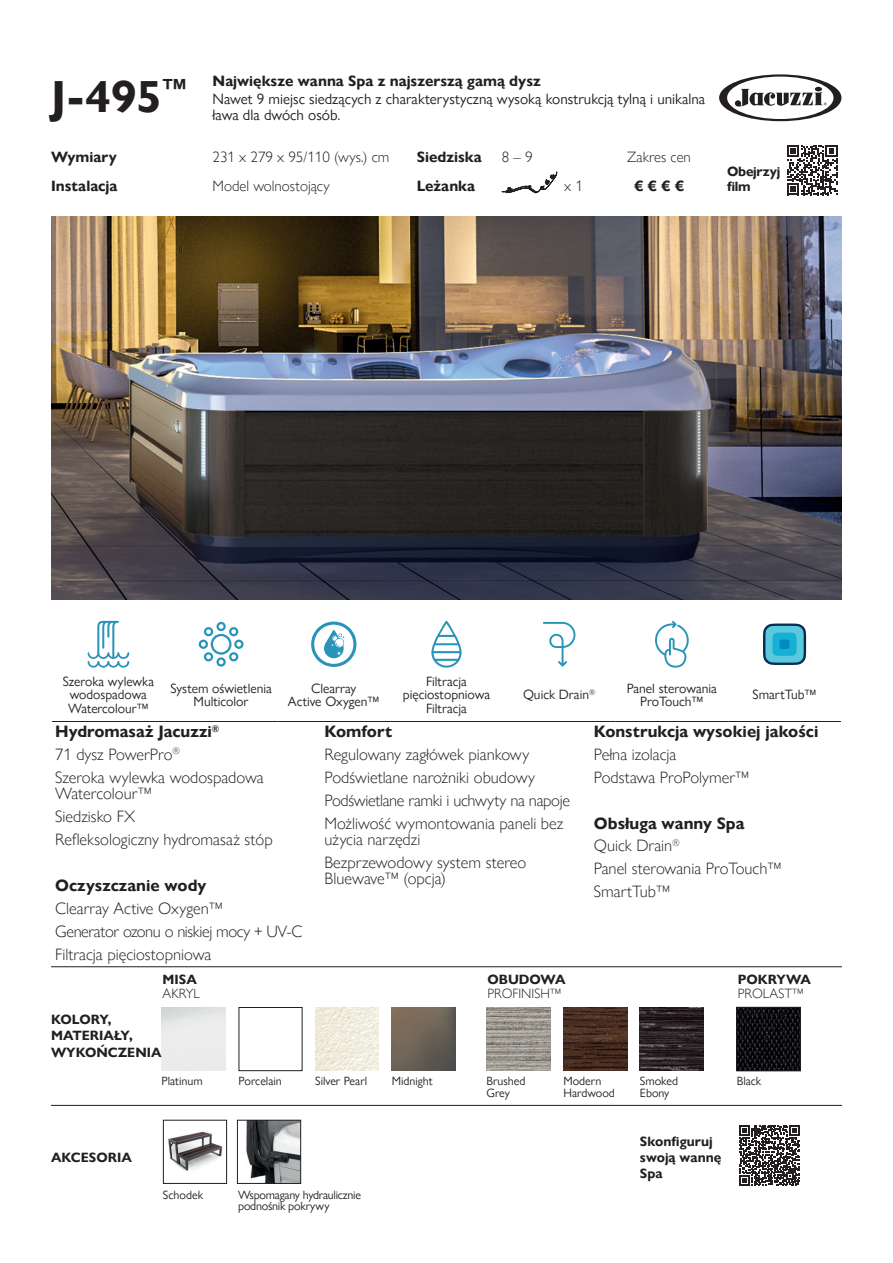
<style>
.page{position:relative;width:893px;height:1263px;background:#fff}
.page>*{position:absolute;margin:0;border:0;box-sizing:border-box;transform-origin:0 0}
.t1{font:700 45px "Gill Sans Nova";color:#231f20}
.t2{font:300 16.5px/16.5px "Gill Sans Nova";color:#231f20}
.t3{font:700 16.5px "Gill Sans Nova";color:#231f20}
.t4{font:300 16.5px "Gill Sans Nova";letter-spacing:-.02em;color:#231f20}
.t5{font:300 16.5px "Gill Sans Nova";letter-spacing:-.025em;color:#231f20}
.t6{font:15px/15.8px "Gill Sans Nova";color:#231f20}
.t7{font:700 15px "Gill Sans Nova";color:#231f20}
.t8{font:300 15px "Gill Sans Nova";color:#231f20}
.t9{font:13.5px/13.5px "Gill Sans Nova";color:#231f20;text-align:center}
.t10{font:700 13.5px/16.2px "Gill Sans Nova";color:#231f20}
.t11{font:300 13.5px "Gill Sans Nova";color:#231f20}
.t12{font:700 13.5px "Gill Sans Nova";letter-spacing:-.02em;color:#231f20}
.t13{font:12px/12px "Gill Sans Nova";color:#231f20}
.t14{font:12px/11.2px "Gill Sans Nova";letter-spacing:-.02em;color:#231f20}
</style>
<div class="page">
<hr style="left:51px;top:1105px;width:791px;height:1px;background:#231f20">
<hr style="left:51px;top:966px;width:791px;height:1px;background:#231f20">
<img style="left:51px;top:217px;width:791px;height:383px">
<img style="left:168px;top:1131px;width:55px;height:40px">
<div style="left:163px;top:1120px;width:64px;height:63px;border:1px solid #231f20"></div>
<img style="left:246px;top:1122px;width:53px;height:59px">
<div style="left:237px;top:1120px;width:64px;height:63px;border:1px solid #231f20"></div>
<div style="left:239px;top:1007px;width:63px;height:64px;border:1px solid #231f20"></div>
<img style="left:315px;top:1007px;width:64px;height:64px">
<img style="left:392px;top:1007px;width:63px;height:64px">
<img style="left:563px;top:1007px;width:64px;height:64px">
<img style="left:640px;top:1007px;width:64px;height:64px">
<img style="left:486px;top:1007px;width:64px;height:64px">
<img style="left:739px;top:1009px;width:59px;height:60px">
<div style="left:737px;top:1007px;width:63px;height:64px;border:1px solid #231f20"></div>
<hr style="left:52px;top:721px;width:113px;height:1px;background:#231f20">
<hr style="left:165px;top:721px;width:112px;height:1px;background:#231f20">
<hr style="left:277px;top:721px;width:113px;height:1px;background:#231f20">
<hr style="left:390px;top:721px;width:113px;height:1px;background:#231f20">
<hr style="left:503px;top:721px;width:112px;height:1px;background:#231f20">
<hr style="left:615px;top:721px;width:113px;height:1px;background:#231f20">
<hr style="left:728px;top:721px;width:113px;height:1px;background:#231f20">
<svg style="left:88px;top:621px;width:41px;height:47px"></svg>
<svg style="left:198px;top:621px;width:46px;height:46px"></svg>
<svg style="left:311px;top:621px;width:45px;height:46px"></svg>
<svg style="left:431px;top:621px;width:31px;height:47px"></svg>
<svg style="left:543px;top:622px;width:32px;height:44px"></svg>
<svg style="left:655px;top:621px;width:34px;height:47px"></svg>
<svg style="left:763px;top:623px;width:43px;height:42px;background:#3fa5c1"></svg>
<svg style="left:719px;top:74px;width:122px;height:47px"></svg>
<svg style="left:502px;top:172px;width:55px;height:21px"></svg>
<svg style="left:787px;top:145px;width:50px;height:50px"></svg>
<svg style="left:739px;top:1125px;width:61px;height:61px"></svg>
<p class="t1" style="left:51px;top:69px;width:138px">J-495<sup>™</sup></p>
<p class="t7" style="left:213px;top:72px;width:330px">Największe wanna Spa z najszerszą gamą dysz</p>
<p class="t6" style="left:213px;top:91px;width:494px">Nawet 9 miejsc siedzących z charakterystyczną wysoką konstrukcją tylną i unikalna ława dla dwóch osób.</p>
<p class="t7" style="left:51px;top:147px;width:67px">Wymiary</p>
<p class="t8" style="left:213px;top:147px;width:178px">231 x 279 x 95/110 (wys.) cm</p>
<p class="t7" style="left:417px;top:147px;width:67px">Siedziska</p>
<p class="t8" style="left:502px;top:147px;width:32px">8 – 9</p>
<p class="t8" style="left:627px;top:147px;width:65px">Zakres cen</p>
<p class="t12" style="left:727px;top:163px;width:55px">Obejrzyj</p>
<p class="t7" style="left:51px;top:177px;width:68px">Instalacja</p>
<p class="t8" style="left:213px;top:177px;width:119px">Model wolnostojący</p>
<p class="t7" style="left:417px;top:177px;width:60px">Leżanka</p>
<p class="t10" style="left:727px;top:179px;width:25px">film</p>
<p class="t8" style="left:564px;top:177px;width:20px">x 1</p>
<p class="t7" style="left:634px;top:177px;width:52px">€ € € €</p>
<p class="t9" style="left:63px;top:674px;width:93px">Szeroka wylewka wodospadowa<br>Watercolour™</p>
<p class="t9" style="left:170px;top:681px;width:103px">System oświetlenia<br>Multicolor</p>
<p class="t9" style="left:311px;top:681px;width:47px">Clearray</p>
<p class="t9" style="left:288px;top:695px;width:93px">Active Oxygen™</p>
<p class="t9" style="left:403px;top:674px;width:89px">Filtracja pięciostopniowa</p>
<p class="t9" style="left:426px;top:701px;width:42px">Filtracja</p>
<p class="t9" style="left:523px;top:688px;width:74px">Quick Drain<sup>®</sup></p>
<p class="t9" style="left:627px;top:681px;width:92px">Panel sterowania</p>
<p class="t9" style="left:640px;top:695px;width:65px">ProTouch™</p>
<p class="t9" style="left:752px;top:688px;width:66px">SmartTub™</p>
<p class="t3" style="left:55px;top:721px;width:166px">Hydromasaż Jacuzzi<sup>®</sup></p>
<p class="t2" style="left:55px;top:746px;width:126px">71 dysz PowerPro<sup>®</sup></p>
<p class="t2" style="left:55px;top:769px;width:210px">Szeroka wylewka wodospadowa<br>Watercolour™</p>
<p class="t2" style="left:55px;top:808px;width:82px">Siedzisko FX</p>
<p class="t2" style="left:55px;top:831px;width:219px">Refleksologiczny hydromasaż stóp</p>
<p class="t3" style="left:55px;top:875px;width:153px">Oczyszczanie wody</p>
<p class="t2" style="left:55px;top:900px;width:169px">Clearray Active Oxygen™</p>
<p class="t5" style="left:55px;top:921px;width:249px">Generator ozonu o niskiej mocy + UV-C</p>
<p class="t2" style="left:55px;top:945px;width:158px">Filtracja pięciostopniowa</p>
<p class="t10" style="left:163px;top:971px;width:36px">MISA</p>
<p class="t11" style="left:163px;top:985px;width:39px">AKRYL</p>
<p class="t10" style="left:51px;top:1011px;width:112px">KOLORY,<br>MATERIAŁY,<br>WYKOŃCZENIA</p>
<p class="t3" style="left:325px;top:721px;width:69px">Komfort</p>
<p class="t2" style="left:325px;top:746px;width:206px">Regulowany zagłówek piankowy</p>
<p class="t2" style="left:325px;top:769px;width:212px">Podświetlane narożniki obudowy</p>
<p class="t4" style="left:325px;top:790px;width:247px">Podświetlane ramki i uchwyty na napoje</p>
<p class="t2" style="left:325px;top:814px;width:240px">Możliwość wymontowania paneli bez użycia narzędzi</p>
<p class="t2" style="left:325px;top:854px;width:203px">Bezprzewodowy system stereo<br>Bluewave™ (opcja)</p>
<p class="t10" style="left:487px;top:971px;width:80px">OBUDOWA</p>
<p class="t11" style="left:487px;top:985px;width:76px">PROFINISH™</p>
<p class="t3" style="left:594px;top:721px;width:226px">Konstrukcja wysokiej jakości</p>
<p class="t2" style="left:594px;top:746px;width:84px">Pełna izolacja</p>
<p class="t2" style="left:594px;top:769px;width:157px">Podstawa ProPolymer™</p>
<p class="t3" style="left:594px;top:813px;width:152px">Obsługa wanny Spa</p>
<p class="t2" style="left:594px;top:837px;width:88px">Quick Drain<sup>®</sup></p>
<p class="t2" style="left:594px;top:860px;width:189px">Panel sterowania ProTouch™</p>
<p class="t2" style="left:594px;top:883px;width:78px">SmartTub™</p>
<p class="t10" style="left:738px;top:971px;width:75px">POKRYWA</p>
<p class="t11" style="left:738px;top:985px;width:68px">PROLAST™</p>
<p class="t10" style="left:51px;top:1149px;width:82px">AKCESORIA</p>
<p class="t13" style="left:162px;top:1075px;width:43px">Platinum</p>
<p class="t13" style="left:239px;top:1075px;width:45px">Porcelain</p>
<p class="t13" style="left:315px;top:1075px;width:54px">Silver Pearl</p>
<p class="t13" style="left:392px;top:1075px;width:42px">Midnight</p>
<p class="t13" style="left:486px;top:1075px;width:41px">Brushed<br>Grey</p>
<p class="t13" style="left:563px;top:1075px;width:39px">Modern</p>
<p class="t13" style="left:563px;top:1087px;width:53px">Hardwood</p>
<p class="t13" style="left:163px;top:1188px;width:42px">Schodek</p>
<p class="t14" style="left:238px;top:1189px;width:124px">Wspomagany hydraulicznie podnośnik pokrywy</p>
<p class="t13" style="left:640px;top:1075px;width:40px">Smoked<br>Ebony</p>
<p class="t10" style="left:640px;top:1133px;width:83px">Skonfiguruj swoją wannę<br>Spa</p>
<p class="t13" style="left:737px;top:1075px;width:26px">Black</p>
</div>
